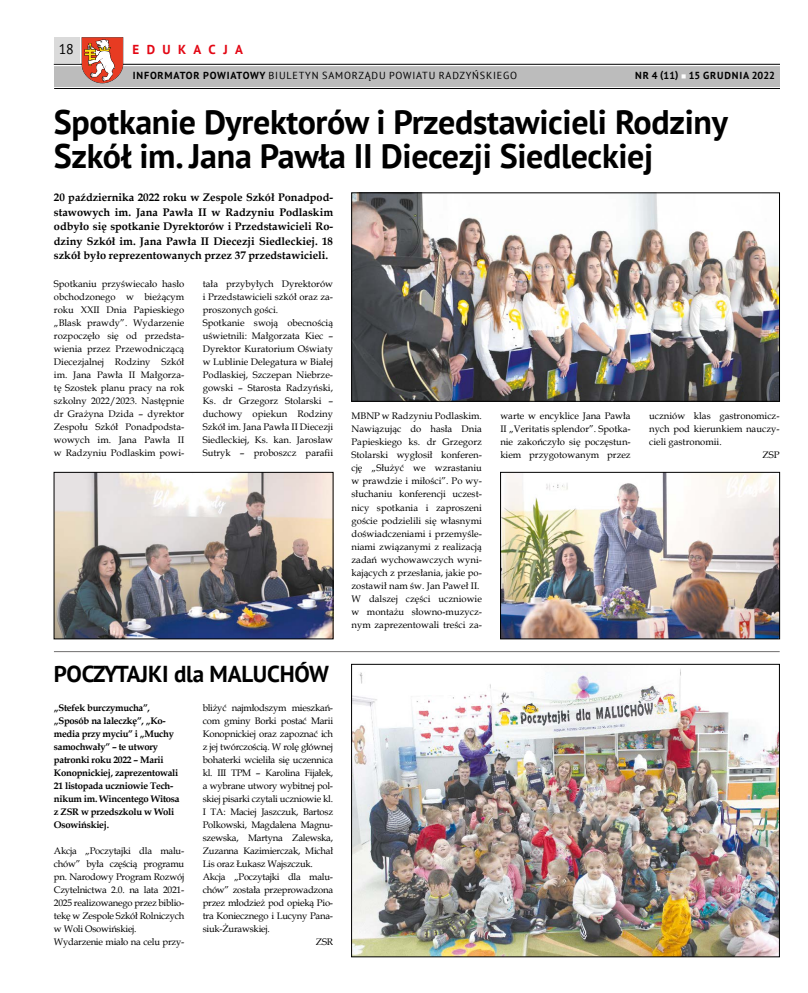
<style>
.page{position:relative;width:808px;height:993px;background:#fff}
.page>*{position:absolute;margin:0;border:0;box-sizing:border-box;transform-origin:0 0}
.t1{font:700 34px/34px "PT Sans";letter-spacing:-.01em;color:#000}
.t2{font:700 23px "PT Sans";letter-spacing:-.01em;color:#000}
.t3{font:14px "PT Sans";color:#000}
.t4{font:700 13px "PT Sans";letter-spacing:.58em;color:#e30613}
.t5{font:700 11px/14.5px "Book Antiqua";color:#000;text-align:justify}
.t6{font:10.2px "PT Sans";letter-spacing:.08em;color:#000}
.t7{font:700 10.2px "PT Sans";letter-spacing:.08em;color:#000}
.t8{font:9.5px/13px "Book Antiqua";color:#000;text-align:justify}
.t9{font:9.5px/13px "Book Antiqua";letter-spacing:-.025em;color:#000}
.t10{font:700 9.5px/13px "Book Antiqua";letter-spacing:-.025em;color:#000}
.s1{font-weight:700}
.s2{color:#fff}
</style>
<div class="page">
<div style="left:54px;top:65px;width:726px;height:21px;background:#bcbcbc"></div>
<div style="left:54px;top:37px;width:25px;height:25px;background:#dadada"></div>
<hr style="left:54px;top:64px;width:726px;height:2px;background:#fff">
<hr style="left:54px;top:64px;width:726px;height:1px;background:#000">
<hr style="left:54px;top:88px;width:726px;height:1px;background:#000">
<svg style="left:82px;top:37px;width:41px;height:46px"></svg>
<img style="left:353px;top:195px;width:424px;height:204px">
<div style="left:351px;top:193px;width:428px;height:208px;border:1px solid #000"></div>
<img style="left:56px;top:474px;width:275px;height:162px">
<div style="left:54px;top:472px;width:279px;height:166px;border:1px solid #000"></div>
<img style="left:502px;top:474px;width:276px;height:162px">
<div style="left:500px;top:472px;width:280px;height:166px;border:1px solid #000"></div>
<img style="left:353px;top:669px;width:424px;height:285px">
<div style="left:351px;top:664px;width:428px;height:292px;border:1px solid #000"></div>
<hr style="left:54px;top:651px;width:726px;height:1px;background:#706f6f">
<h3 class="t3" style="left:59px;top:40px;width:16px">18</h3>
<h3 class="t4" style="left:132px;top:41px;width:112px">EDUKACJA</h3>
<p class="t6" style="left:133px;top:69px;width:386px"><span class="s1">INFORMATOR POWIATOWY</span> BIULETYN SAMORZĄDU POWIATU RADZYŃSKIEGO</p>
<p class="t7" style="left:635px;top:69px;width:141px">NR 4 (11) <span class="s2">■</span> 15 GRUDNIA 2022</p>
<h1 class="t1" style="left:54px;top:105px;width:675px">Spotkanie Dyrektorów i Przedstawicieli Rodziny<br>Szkół im. Jana Pawła II Diecezji Siedleckiej</h1>
<p class="t5" style="left:54px;top:190px;width:281px">20 października 2022 roku w Zespole Szkół Ponadpod&shy;stawowych im. Jana Pawła II w Radzyniu Podlaskim odbyło się spotkanie Dyrektorów i Przedstawicieli Ro&shy;dziny Szkół im. Jana Pawła II Diecezji Siedleckiej. 18 szkół było reprezentowanych przez 37 przedstawicieli.</p>
<p class="t8" style="left:54px;top:277px;width:132px">Spotkaniu przyświecało hasło obchodzonego w bieżącym roku XXII Dnia Papieskiego „Blask prawdy”. Wydarzenie rozpoczęło się od przedsta&shy;wienia przez Przewodniczącą Diecezjalnej Rodziny Szkół im. Jana Pawła II Małgorza&shy;tę Szostek planu pracy na rok szkolny 2022/2023. Następnie dr Grażyna Dzida – dyrektor Zespołu Szkół Ponadpodsta&shy;wowych im. Jana Pawła II w Radzyniu Podlaskim powi-</p>
<p class="t8" style="left:203px;top:277px;width:132px;text-align:left">tała przybyłych Dyrektorów i Przedstawicieli szkół oraz za&shy;proszonych gości.<br>Spotkanie swoją obecnością uświetnili: Małgorzata Kiec –<br>Dyrektor Kuratorium Oświaty w Lublinie Delegatura w Białej<br>Podlaskiej, Szczepan Niebrze&shy;gowski – Starosta Radzyński,<br>Ks. dr Grzegorz Stolarski – duchowy opiekun Rodziny<br>Szkół im. Jana Pawła II Diecezji<br>Siedleckiej, Ks. kan. Jarosław<br>Sutryk – proboszcz parafii</p>
<h2 class="t2" style="left:54px;top:658px;width:276px">POCZYTAJKI dla MALUCHÓW</h2>
<p class="t10" style="left:54px;top:700px;width:127px">„Stefek burczymucha”, „Sposób na laleczkę”, „Ko&shy;media przy myciu” i „Muchy samochwały” – te utwory patronki roku 2022 – Marii<br>Konopnickiej, zaprezentowali<br>21 listopada uczniowie Tech&shy;nikum im. Wincentego Witosa z ZSR w przedszkolu w Woli<br>Osowińskiej.</p>
<p class="t9" style="left:54px;top:843px;width:132px">Akcja „Poczytajki dla malu&shy;chów” była częścią programu pn. Narodowy Program Rozwój<br>Czytelnictwa 2.0. na lata 2021-<br>2025 realizowanego przez biblio&shy;tekę w Zespole Szkół Rolniczych w Woli Osowińskiej.<br>Wydarzenie miało na celu przy-</p>
<p class="t9" style="left:203px;top:700px;width:132px">bliżyć najmłodszym mieszkań-</p>
<p class="t9" style="left:203px;top:713px;width:132px">com gminy Borki postać Marii</p>
<p class="t9" style="left:203px;top:726px;width:132px">Konopnickiej oraz zapoznać ich</p>
<p class="t9" style="left:203px;top:739px;width:132px">z jej twórczością. W rolę głównej</p>
<p class="t9" style="left:203px;top:752px;width:132px">bohaterki wcieliła się uczennica</p>
<p class="t9" style="left:203px;top:765px;width:132px">kl. III TPM – Karolina Fijałek,</p>
<p class="t9" style="left:203px;top:778px;width:132px">a wybrane utwory wybitnej pol-</p>
<p class="t9" style="left:203px;top:791px;width:132px">skiej pisarki czytali uczniowie kl.</p>
<p class="t9" style="left:203px;top:804px;width:132px">I TA: Maciej Jaszczuk, Bartosz</p>
<p class="t9" style="left:203px;top:817px;width:132px">Polkowski, Magdalena Magnu-</p>
<p class="t9" style="left:203px;top:830px;width:132px">szewska, Martyna Zalewska,</p>
<p class="t9" style="left:203px;top:843px;width:132px">Zuzanna Kazimierczak, Michał</p>
<p class="t9" style="left:203px;top:856px;width:112px">Lis oraz Łukasz Wajszczuk.</p>
<p class="t9" style="left:203px;top:869px;width:132px">Akcja „Poczytajki dla malu-</p>
<p class="t9" style="left:203px;top:882px;width:132px">chów” została przeprowadzona</p>
<p class="t9" style="left:203px;top:895px;width:132px">przez młodzież pod opieką Pio-</p>
<p class="t9" style="left:203px;top:908px;width:132px">tra Koniecznego i Lucyny Pana-</p>
<p class="t9" style="left:203px;top:921px;width:69px">siuk-Żurawskiej.</p>
<p class="t8" style="left:316px;top:934px;width:19px">ZSR</p>
<p class="t8" style="left:351px;top:409px;width:132px;text-align:left">MBNP w Radzyniu Podlaskim.<br>Nawiązując do hasła Dnia<br>Papieskiego ks. dr Grzegorz<br>Stolarski wygłosił konferen&shy;cję „Służyć we wzrastaniu w prawdzie i miłości”. Po wy&shy;słuchaniu konferencji uczest&shy;nicy spotkania i zaproszeni goście podzielili się własnymi doświadczeniami i przemyśle&shy;niami związanymi z realizacją zadań wychowawczych wyni&shy;kających z przesłania, jakie po&shy;zostawił nam św. Jan Paweł II.<br>W dalszej części uczniowie w montażu słowno-muzycz&shy;nym zaprezentowali treści za-</p>
<p class="t8" style="left:500px;top:409px;width:132px">warte w encyklice Jana Pawła II „Veritatis splendor”. Spotka&shy;nie zakończyło się poczęstun&shy;kiem przygotowanym przez</p>
<p class="t8" style="left:649px;top:409px;width:132px">uczniów klas gastronomicz-</p>
<p class="t8" style="left:649px;top:422px;width:132px">nych pod kierunkiem nauczy-</p>
<p class="t8" style="left:649px;top:435px;width:74px">cieli gastronomii.</p>
<p class="t8" style="left:762px;top:448px;width:19px">ZSP</p>
</div>
